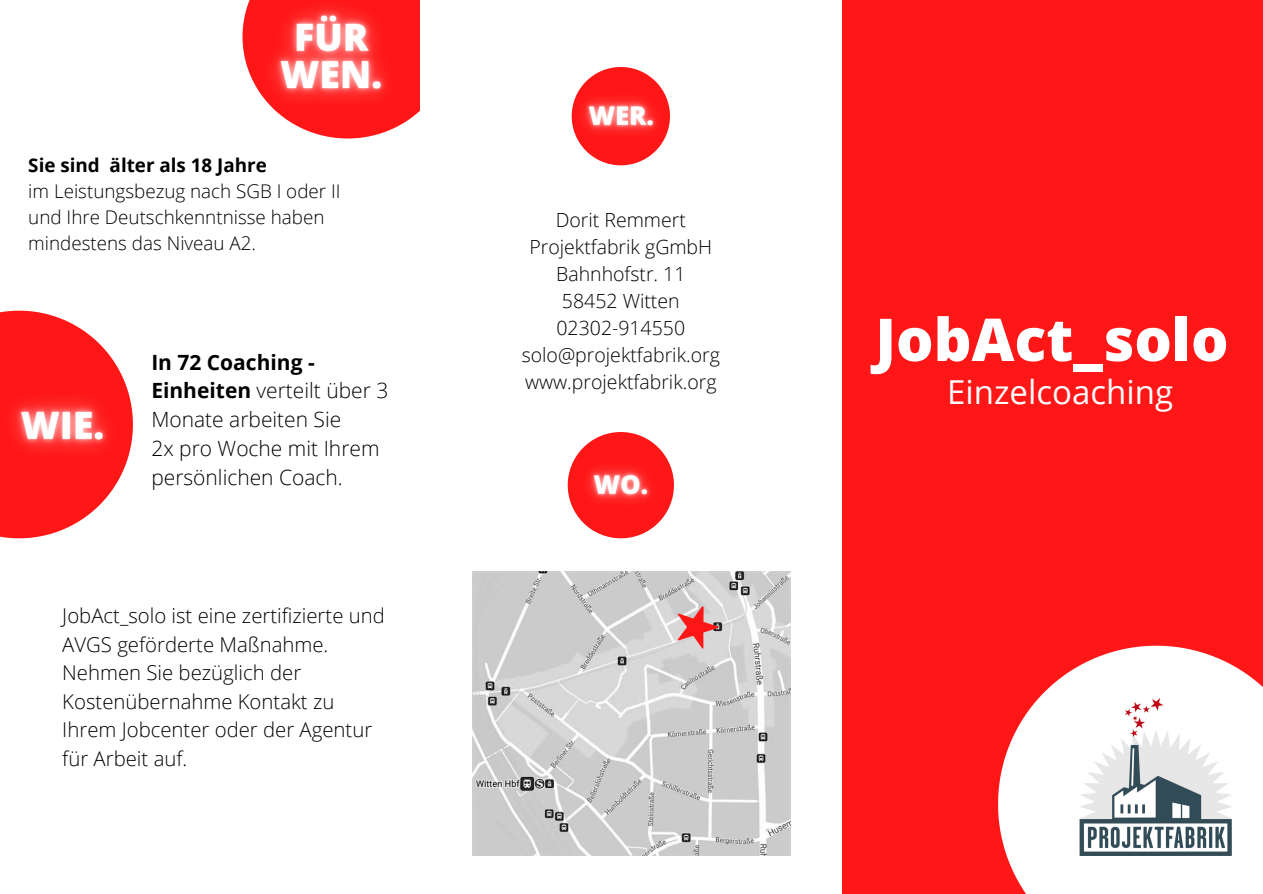
<style>
.page{position:relative;width:1263px;height:894px;background:#fff}
.page>*{position:absolute;margin:0;border:0;box-sizing:border-box;transform-origin:0 0}
.t1{font:800 58.95px "Open Sans";color:#fff}
.t2{font:33px "Open Sans";color:#fff}
.t3{font:300 21px/28.8px "Open Sans";color:#000}
.t4{font:300 20.4px/28.5px "Open Sans";color:#000}
.t5{font:300 19.5px "Open Sans";color:#000}
.t6{font:300 18.9px/25.8px "Open Sans";color:#000}
.t7{font:700 18.9px "Open Sans";color:#000}
.s1{font-weight:700}
</style>
<div class="page">
<div style="left:841px;top:0;width:422px;height:893px;background:#ff1616"></div>
<svg style="left:998px;top:645px;width:265px;height:248px;fill:#fff"></svg>
<img style="left:1080px;top:697px;width:152px;height:158px">
<svg style="left:0;top:310px;width:111px;height:228px"></svg>
<div style="left:421px;top:0;width:421px;height:893px;background:#fefffe"></div>
<svg style="left:603px;top:67px;width:36px;height:98px"></svg>
<svg style="left:592px;top:432px;width:57px;height:106px"></svg>
<img style="left:472px;top:571px;width:318px;height:284px">
<svg style="left:670px;top:599px;width:54px;height:52px;background:#dda8a8"></svg>
<img style="left:0;top:355px;width:133px;height:137px">
<img style="left:571px;top:69px;width:99px;height:93px">
<img style="left:567px;top:437px;width:107px;height:93px">
<img style="left:242px;top:0;width:178px;height:139px">
<p class="t7" style="left:28px;top:152px;width:240px">Sie sind älter als 18 Jahre</p>
<p class="t6" style="left:28px;top:178px;width:314px">im Leistungsbezug nach SGB I oder II und Ihre Deutschkenntnisse haben mindestens das Niveau A2.</p>
<p class="t3" style="left:151px;top:347px;width:238px"><span class="s1">In 72 Coaching -<br>Einheiten</span> verteilt über 3<br>Monate arbeiten Sie</p>
<p class="t3" style="left:151px;top:433px;width:230px">2x pro Woche mit Ihrem persönlichen Coach.</p>
<p class="t4" style="left:62px;top:601px;width:324px">JobAct_solo ist eine zertifizierte und<br>AVGS geförderte Maßnahme.<br>Nehmen Sie bezüglich der<br>Kostenübernahme Kontakt zu<br>Ihrem Jobcenter oder der Agentur für Arbeit auf.</p>
<p class="t5" style="left:556px;top:206px;width:132px">Dorit Remmert</p>
<p class="t5" style="left:529px;top:233px;width:184px">Projektfabrik gGmbH</p>
<p class="t5" style="left:556px;top:260px;width:131px">Bahnhofstr. 11</p>
<p class="t5" style="left:562px;top:287px;width:119px">58452 Witten</p>
<p class="t5" style="left:556px;top:314px;width:130px">02302-914550</p>
<p class="t5" style="left:522px;top:341px;width:200px">solo@projektfabrik.org</p>
<p class="t5" style="left:525px;top:368px;width:193px">www.projektfabrik.org</p>
<p class="t1" style="left:875px;top:298px;width:355px">JobAct_solo</p>
<p class="t2" style="left:947px;top:369px;width:227px">Einzelcoaching</p>
</div>
